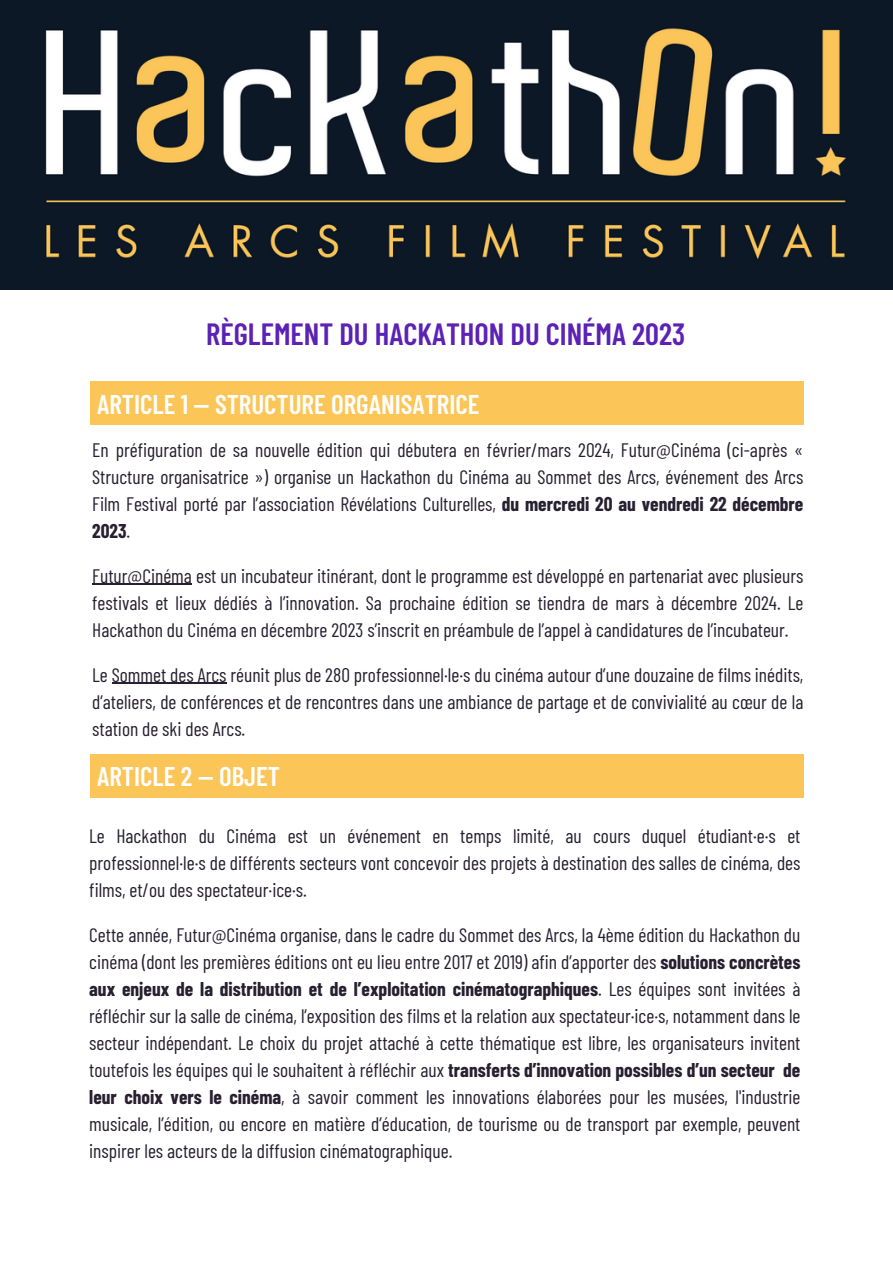
<style>
.page{position:relative;width:893px;height:1264px;background:#fff}
.page>*{position:absolute;margin:0;border:0;box-sizing:border-box;transform-origin:0 0}
.t1{font:600 30.6px "Barlow Condensed";color:#5c21b5}
.t2{font:600 27px "Barlow Condensed";color:#fff}
.t3{font:19.5px/27px "Barlow Condensed";color:#272030;text-align:justify}
.s1{font-weight:700}
</style>
<div class="page">
<div style="left:90px;top:381px;width:713px;height:44px;background:#fbc558"></div>
<div style="left:90px;top:753px;width:713px;height:44px;background:#fbc558"></div>
<img style="left:0;top:0;width:892px;height:289px">
<hr style="left:92px;top:583px;width:100px;height:2px;background:#272030">
<hr style="left:112px;top:682px;width:114px;height:1px;background:#272030">
<p class="t1" style="left:206px;top:315px;width:480px">RÈGLEMENT DU HACKATHON DU CINÉMA 2023</p>
<p class="t2" style="left:97px;top:386px;width:384px">ARTICLE 1 — STRUCTURE ORGANISATRICE</p>
<p class="t3" style="left:92px;top:435px;width:712px">En préfiguration de sa nouvelle édition qui débutera en février/mars 2024, Futur@Cinéma (ci-après « Structure organisatrice ») organise un Hackathon du Cinéma au Sommet des Arcs, événement des Arcs Film Festival porté par l’association Révélations Culturelles, <span class="s1">du mercredi 20 au vendredi 22 décembre 2023</span>.</p>
<p class="t3" style="left:92px;top:561px;width:712px">Futur@Cinéma est un incubateur itinérant, dont le programme est développé en partenariat avec plusieurs festivals et lieux dédiés à l’innovation. Sa prochaine édition se tiendra de mars à décembre 2024. Le Hackathon du Cinéma en décembre 2023 s’inscrit en préambule de l’appel à candidatures de l’incubateur.</p>
<p class="t3" style="left:92px;top:660px;width:712px">Le Sommet des Arcs réunit plus de 280 professionnel·le·s du cinéma autour d’une douzaine de films inédits, d’ateliers, de conférences et de rencontres dans une ambiance de partage et de convivialité au cœur de la station de ski des Arcs.</p>
<p class="t2" style="left:97px;top:759px;width:184px">ARTICLE 2 — OBJET</p>
<p class="t3" style="left:89px;top:821px;width:712px">Le Hackathon du Cinéma est un événement en temps limité, au cours duquel étudiant·e·s et professionnel·le·s de différents secteurs vont concevoir des projets à destination des salles de cinéma, des films, et/ou des spectateur·ice·s.</p>
<p class="t3" style="left:89px;top:920px;width:712px">Cette année, Futur@Cinéma organise, dans le cadre du Sommet des Arcs, la 4ème édition du Hackathon du cinéma (dont les premières éditions ont eu lieu entre 2017 et 2019) afin d’apporter des <span class="s1">solutions concrètes aux enjeux de la distribution et de l’exploitation cinématographiques</span>. Les équipes sont invitées à réfléchir sur la salle de cinéma, l’exposition des films et la relation aux spectateur·ice·s, notamment dans le secteur indépendant. Le choix du projet attaché à cette thématique est libre, les organisateurs invitent toutefois les équipes qui le souhaitent à réfléchir aux <span class="s1">transferts d’innovation possibles d’un secteur de leur choix vers le cinéma</span>, à savoir comment les innovations élaborées pour les musées, l'industrie musicale, l’édition, ou encore en matière d’éducation, de tourisme ou de transport par exemple, peuvent inspirer les acteurs de la diffusion cinématographique.</p>
</div>
